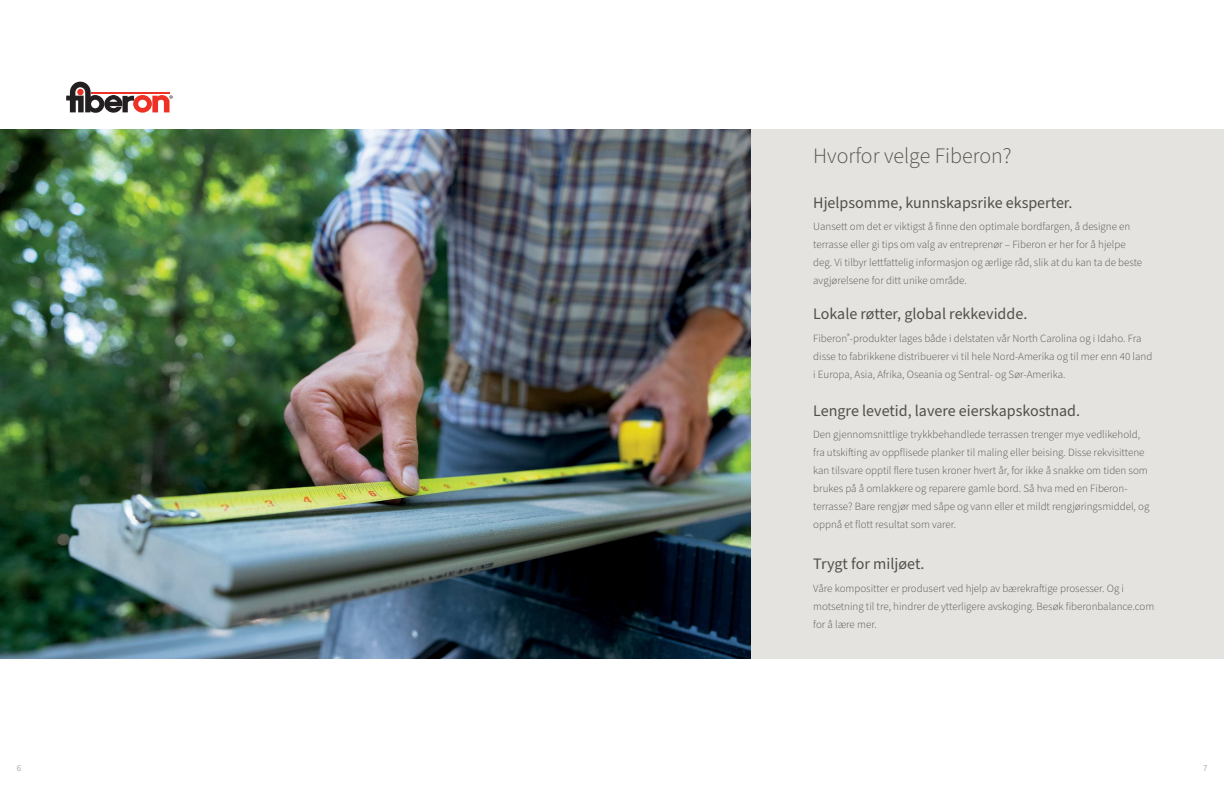
<style>
.page{position:relative;width:1224px;height:792px;background:#fff}
.page>*{position:absolute;margin:0;border:0;box-sizing:border-box;transform-origin:0 0}
.t1{font:300 22px "Source Sans Pro";color:#525047}
.t2{font:16px "Source Sans Pro";color:#525047}
.t3{font:300 11px/18px "Source Sans Pro";color:#525047}
.t4{font:300 9px "Source Sans Pro";color:#736f66}
</style>
<div class="page">
<div style="left:750px;top:130px;width:474px;height:529px;background:#e5e3e0"></div>
<img style="left:0;top:130px;width:750px;height:529px">
<svg style="left:66px;top:82px;width:107px;height:31px"></svg>
<h1 class="t1" style="left:813px;top:147px;width:200px">Hvorfor velge Fiberon?</h1>
<h2 class="t2" style="left:813px;top:194px;width:261px">Hjelpsomme, kunnskapsrike eksperter.</h2>
<p class="t3" style="left:813px;top:218px;width:331px">Uansett om det er viktigst å finne den optimale bordfargen, å designe en terrasse eller gi tips om valg av entreprenør – Fiberon er her for å hjelpe deg . Vi tilbyr lettfattelig informasjon og ærlige råd, slik at du kan ta de beste avgjørelsene for ditt unike område .</p>
<h2 class="t2" style="left:813px;top:305px;width:216px">Lokale røtter, global rekkevidde.</h2>
<p class="t3" style="left:813px;top:330px;width:341px">Fiberon<sup>®</sup>-produkter lages både i delstaten vår North Carolina og i Idaho . Fra disse to fabrikkene distribuerer vi til hele Nord-Amerika og til mer enn 40 land i Europa, Asia, Afrika, Oseania og Sentral- og Sør-Amerika .</p>
<h2 class="t2" style="left:813px;top:402px;width:268px">Lengre levetid, lavere eierskapskostnad.</h2>
<p class="t3" style="left:813px;top:427px;width:338px">Den gjennomsnittlige trykkbehandlede terrassen trenger mye vedlikehold, fra utskifting av oppflisede planker til maling eller beising . Disse rekvisittene kan tilsvare opptil flere tusen kroner hvert år, for ikke å snakke om tiden som brukes på å omlakkere og reparere gamle bord . Så hva med en Fiberon&shy;terrasse? Bare rengjør med såpe og vann eller et mildt rengjøringsmiddel, og oppnå et flott resultat som varer .</p>
<h2 class="t2" style="left:813px;top:555px;width:113px">Trygt for miljøet.</h2>
<p class="t3" style="left:813px;top:580px;width:343px">Våre kompositter er produsert ved hjelp av bærekraftige prosesser . Og i motsetning til tre, hindrer de ytterligere avskoging . Besøk fiberonbalance .com for å lære mer .</p>
<p class="t4" style="left:17px;top:764px;width:6px">6</p>
<p class="t4" style="left:1203px;top:764px;width:6px">7</p>
</div>
